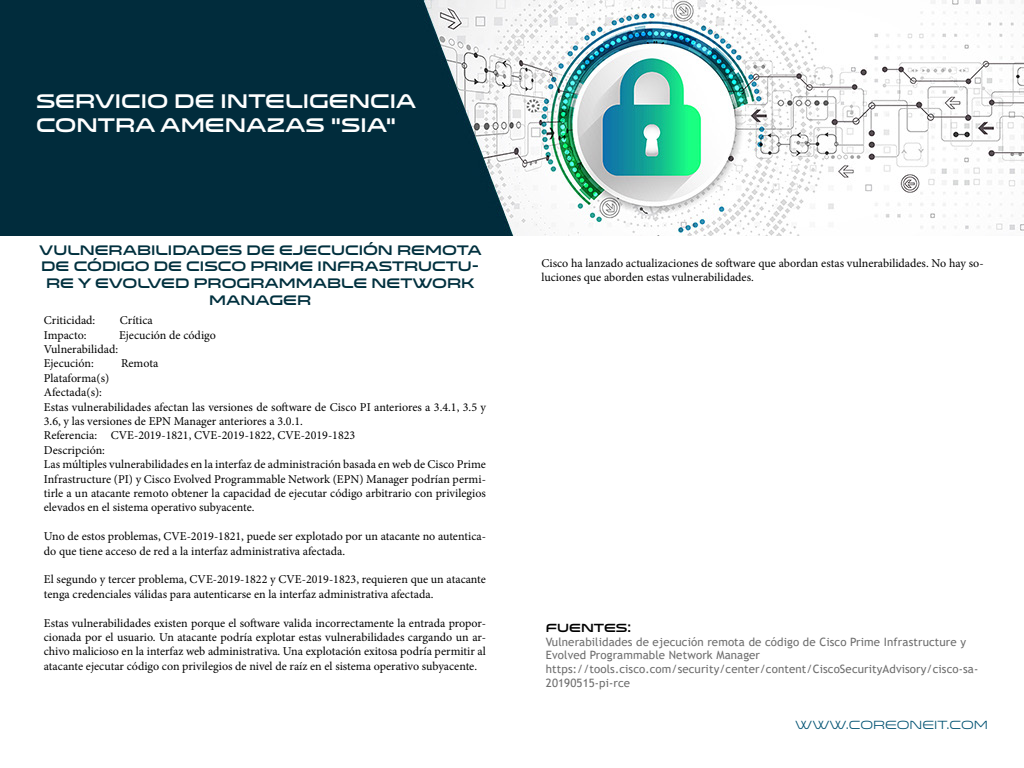
<style>
.page{position:relative;width:1024px;height:768px;background:#fff}
.page>*{position:absolute;margin:0;border:0;box-sizing:border-box;transform-origin:0 0}
.t1{font:20px/24px "Venera 900";color:#fff}
.t2{font:14px/16.8px "Venera 900";color:#00303e;text-align:center}
.t3{font:12px/14.4px "Minion Pro";color:#000}
.t4{font:12px "Venera 500";color:#005272}
.t5{font:12px "Venera 900";color:#000}
.t6{font:11.5px/13.8px "Trebuchet MS";letter-spacing:.01em;color:#6e6e6e}
</style>
<div class="page">
<img style="left:0;top:0;width:1024px;height:236px">
<h1 class="t1" style="left:36px;top:89px;width:382px">SERVICIO DE INTELIGENCIA<br>CONTRA AMENAZAS “SIA”</h1>
<p class="t2" style="left:39px;top:241px;width:444px">VULNERABILIDADES DE EJECUCIÓN REMOTA<br>DE CÓDIGO DE CISCO PRIME INFRASTRUCTU-<br>RE Y EVOLVED PROGRAMMABLE NETWORK<br>MANAGER</p>
<p class="t3" style="left:44px;top:313px;width:53px">Criticidad:</p>
<p class="t3" style="left:120px;top:313px;width:34px">Crítica</p>
<p class="t3" style="left:44px;top:328px;width:44px">Impacto:</p>
<p class="t3" style="left:119px;top:328px;width:98px">Ejecución de código</p>
<p class="t3" style="left:44px;top:342px;width:76px">Vulnerabilidad:</p>
<p class="t3" style="left:44px;top:356px;width:51px">Ejecución:</p>
<p class="t3" style="left:121px;top:356px;width:39px">Remota</p>
<p class="t3" style="left:44px;top:371px;width:67px">Plataforma(s)</p>
<p class="t3" style="left:44px;top:385px;width:60px">Afectada(s):</p>
<p class="t3" style="left:44px;top:400px;width:444px">Estas vulnerabilidades afectan las versiones de software de Cisco PI anteriores a 3.4.1, 3.5 y<br>3.6, y las versiones de EPN Manager anteriores a 3.0.1.</p>
<p class="t3" style="left:44px;top:428px;width:313px">Referencia: CVE-2019-1821, CVE-2019-1822, CVE-2019-1823</p>
<p class="t3" style="left:44px;top:443px;width:63px">Descripción:</p>
<p class="t3" style="left:44px;top:457px;width:444px;text-align:justify">Las múltiples vulnerabilidades en la interfaz de administración basada en web de Cisco Prime Infrastructure (PI) y Cisco Evolved Programmable Network (EPN) Manager podrían permi&shy;tirle a un atacante remoto obtener la capacidad de ejecutar código arbitrario con privilegios elevados en el sistema operativo subyacente.</p>
<p class="t3" style="left:44px;top:529px;width:444px">Uno de estos problemas, CVE-2019-1821, puede ser explotado por un atacante no autentica&shy;do que tiene acceso de red a la interfaz administrativa afectada.</p>
<p class="t3" style="left:44px;top:572px;width:444px">El segundo y tercer problema, CVE-2019-1822 y CVE-2019-1823, requieren que un atacante tenga credenciales válidas para autenticarse en la interfaz administrativa afectada.</p>
<p class="t3" style="left:44px;top:616px;width:444px;text-align:justify">Estas vulnerabilidades existen porque el software valida incorrectamente la entrada propor&shy;cionada por el usuario. Un atacante podría explotar estas vulnerabilidades cargando un ar&shy;chivo malicioso en la interfaz web administrativa. Una explotación exitosa podría permitir al atacante ejecutar código con privilegios de nivel de raíz en el sistema operativo subyacente.</p>
<p class="t3" style="left:542px;top:256px;width:444px">Cisco ha lanzado actualizaciones de software que abordan estas vulnerabilidades. No hay so&shy;luciones que aborden estas vulnerabilidades.</p>
<p class="t5" style="left:546px;top:620px;width:87px">FUENTES:</p>
<p class="t6" style="left:546px;top:635px;width:422px">Vulnerabilidades de ejecución remota de código de Cisco Prime Infrastructure y<br>Evolved Programmable Network Manager</p>
<p class="t6" style="left:546px;top:662px;width:434px">https://tools.cisco.com/security/center/content/CiscoSecurityAdvisory/cisco-sa-<br>20190515-pi-rce</p>
<p class="t4" style="left:795px;top:718px;width:194px">WWW.COREONEIT.COM</p>
</div>
